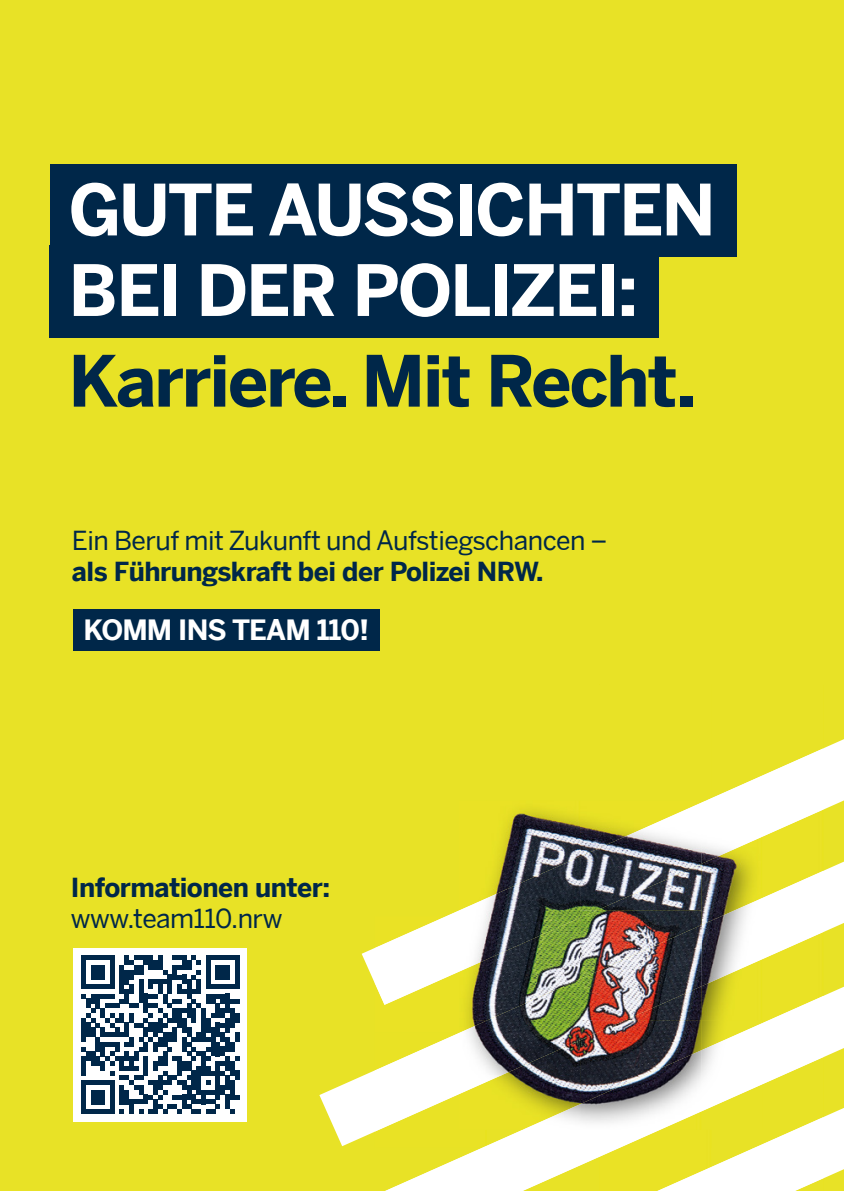
<style>
.page{position:relative;width:844px;height:1191px;background:#fff}
.page>*{position:absolute;margin:0;border:0;box-sizing:border-box;transform-origin:0 0}
.t1{font:700 70px/80.5px "Benton Sans";letter-spacing:-.03em;color:#fff}
.t2{font:700 70px "Benton Sans";letter-spacing:-.03em;color:#002749}
.t3{font:700 28px "Benton Sans";letter-spacing:-.03em;color:#fff}
.t4{font:26.25px "Benton Sans";letter-spacing:-.02em;color:#002749}
.t5{font:700 26.25px "Benton Sans";letter-spacing:-.02em;color:#002749}
</style>
<div class="page">
<div style="left:0;top:0;width:843px;height:1191px;background:#e8e226"></div>
<svg style="left:319px;top:739px;width:524px;height:440px"></svg>
<img style="left:375px;top:739px;width:336px;height:61px">
<img style="left:711px;top:739px;width:112px;height:9px">
<img style="left:375px;top:800px;width:111px;height:116px">
<img style="left:486px;top:800px;width:219px;height:1px">
<img style="left:375px;top:916px;width:55px;height:7px">
<img style="left:375px;top:1131px;width:55px;height:16px">
<img style="left:711px;top:1129px;width:40px;height:19px">
<img style="left:375px;top:1147px;width:55px;height:32px">
<img style="left:705px;top:748px;width:118px;height:57px">
<img style="left:761px;top:805px;width:62px;height:229px">
<img style="left:430px;top:910px;width:29px;height:181px">
<img style="left:375px;top:923px;width:56px;height:208px">
<img style="left:751px;top:1034px;width:72px;height:114px">
<img style="left:430px;top:1091px;width:113px;height:100px">
<img style="left:542px;top:1129px;width:113px;height:53px">
<img style="left:655px;top:1129px;width:56px;height:62px">
<img style="left:385px;top:1170px;width:46px;height:21px">
<img style="left:711px;top:1148px;width:112px;height:43px">
<img style="left:459px;top:801px;width:302px;height:328px">
<img style="left:580px;top:802px;width:121px;height:327px">
<img style="left:701px;top:801px;width:60px;height:185px">
<img style="left:459px;top:856px;width:121px;height:273px">
<img style="left:701px;top:1023px;width:60px;height:88px">
<div style="left:73px;top:947px;width:174px;height:174px;background:#fff"></div>
<svg style="left:81px;top:955px;width:158px;height:158px"></svg>
<div style="left:50px;top:165px;width:686px;height:92px;background:#002749"></div>
<div style="left:50px;top:245px;width:608px;height:92px;background:#002749"></div>
<div style="left:73px;top:609px;width:307px;height:41px;background:#002749"></div>
<h1 class="t1" style="left:68px;top:169px;width:648px">GUTE AUSSICHTEN<br>BEI DER POLIZEI:</h1>
<h1 class="t2" style="left:68px;top:339px;width:629px">Karriere. Mit Recht.</h1>
<p class="t4" style="left:72px;top:524px;width:537px">Ein Beruf mit Zukunft und Aufstiegschancen –</p>
<p class="t5" style="left:72px;top:556px;width:473px">als Führungskraft bei der Polizei NRW.</p>
<p class="t3" style="left:83px;top:613px;width:287px">KOMM INS TEAM 110!</p>
<p class="t5" style="left:71px;top:871px;width:260px">Informationen unter:</p>
<p class="t4" style="left:71px;top:903px;width:213px">www.team110.nrw</p>
</div>
